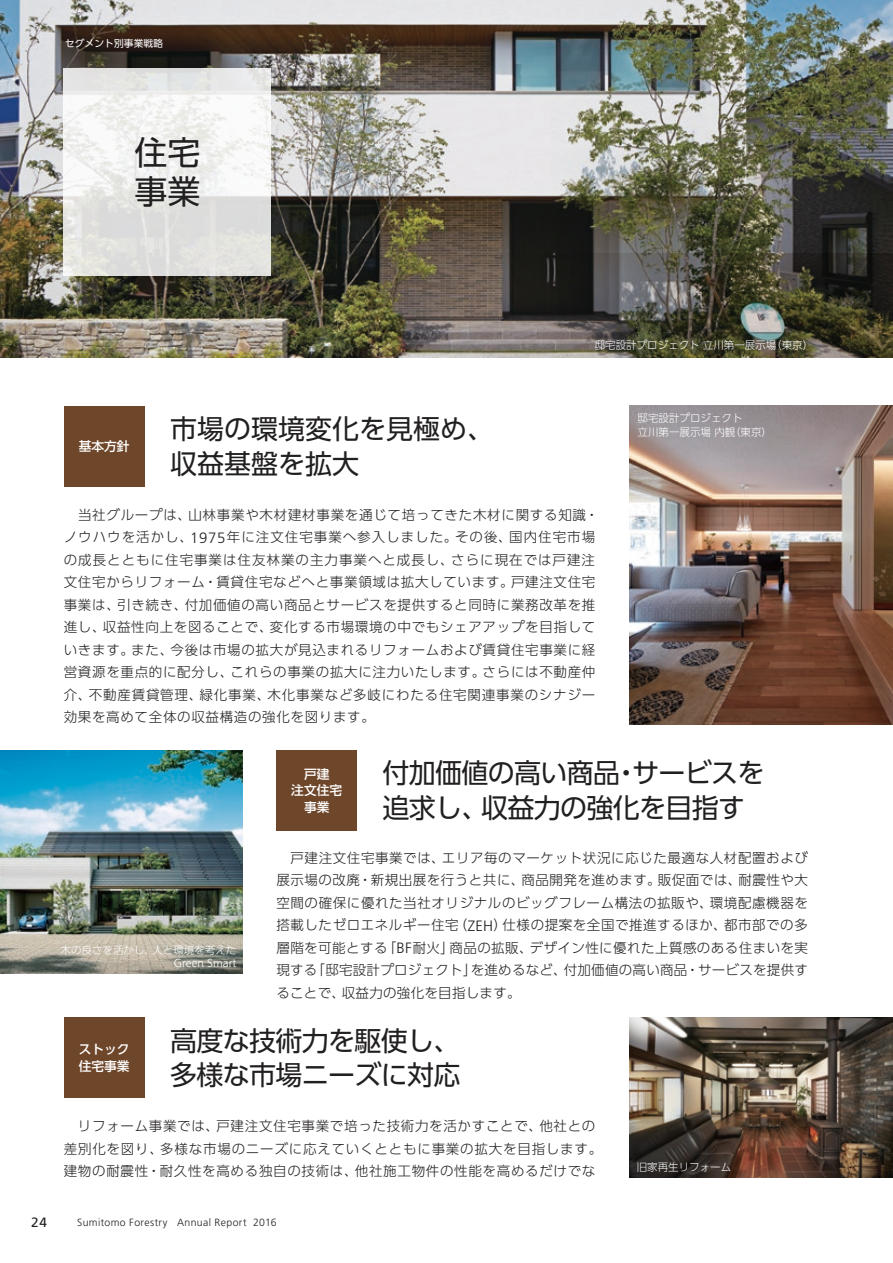
<style>
.page{position:relative;width:893px;height:1263px;background:#fff}
.page>*{position:absolute;margin:0;border:0;box-sizing:border-box;transform-origin:0 0}
.t1{font:33px/39px "UD Shin Go Pr 6 N";color:#221f20}
.t2{font:27px/34.5px "UD Shin Go Pr 6 N";letter-spacing:-.025em;color:#221f20}
.t3{font:27px/34.5px "UD Shin Go Pr 6 N";color:#221f20}
.t4{font:300 13.5px/22.5px "UD Shin Go Pr 6 N";letter-spacing:.05em;color:#221f20}
.t5{font:13.5px "Frutiger LT Std";color:#221f20}
.t6{font:500 12.75px/16.5px "UD Shin Go Pr 6 N";color:#fff}
.t7{font:300 11.7px "Frutiger LT Std";color:#fff}
.t8{font:300 10.5px/13.5px "UD Shin Go Pr 6 N";color:#fff}
.t9{font:300 10.5px "Frutiger LT Std";letter-spacing:.035em;color:#221f20}
.t10{font:9.75px "UD Shin Go Pr 6 N";letter-spacing:.01em;color:#fff}
.s1{font-family:"Frutiger LT Std";font-size:15px}
</style>
<div class="page">
<img style="left:0;top:0;width:893px;height:358px">
<img style="left:0;top:750px;width:242px;height:224px">
<img style="left:629px;top:1017px;width:264px;height:161px">
<img style="left:629px;top:406px;width:264px;height:318px">
<svg style="left:64px;top:68px;width:207px;height:207px"></svg>
<div style="left:64px;top:406px;width:81px;height:81px;background:#6e462a"></div>
<div style="left:64px;top:1017px;width:81px;height:81px;background:#6e462a"></div>
<div style="left:276px;top:750px;width:81px;height:81px;background:#6e462a"></div>
<p class="t10" style="left:65px;top:35px;width:100px">セグメント別事業戦略</p>
<h1 class="t1" style="left:134px;top:132px;width:68px">住宅事業</h1>
<p class="t6" style="left:79px;top:438px;width:52px">基本方針</p>
<h2 class="t3" style="left:170px;top:411px;width:325px">市場の環境変化を見極め、収益基盤を拡大</h2>
<p class="t8" style="left:595px;top:338px;width:220px">邸宅設計プロジェクト立川第一展示場（東京）</p>
<p class="t8" style="left:638px;top:411px;width:136px">邸宅設計プロジェクト<br>立川第一展示場内観（東京）</p>
<p class="t4" style="left:64px;top:503px;width:536px">　当社グループは、山林事業や木材建材事業を通じて培ってきた木材に関する知識・ノウハウを活かし、<span class="s1">1975</span>年に注文住宅事業へ参入しました。その後、国内住宅市場の成長とともに住宅事業は住友林業の主力事業へと成長し、さらに現在では戸建注文住宅からリフォーム・賃貸住宅などへと事業領域は拡大しています。戸建注文住宅事業は、引き続き、付加価値の高い商品とサービスを提供すると同時に業務改革を推進し、収益性向上を図ることで、変化する市場環境の中でもシェアアップを目指していきます。また、今後は市場の拡大が見込まれるリフォームおよび賃貸住宅事業に経営資源を重点的に配分し、これらの事業の拡大に注力いたします。さらには不動産仲介、不動産賃貸管理、緑化事業、木化事業など多岐にわたる住宅関連事業のシナジー効果を高めて全体の収益構造の強化を図ります。</p>
<p class="t8" style="left:61px;top:942px;width:177px">木の良さを活かし、人と環境を考えた</p>
<p class="t7" style="left:174px;top:957px;width:64px">Green Smart</p>
<p class="t6" style="left:291px;top:765px;width:52px;text-align:center">戸建<br>注文住宅事業</p>
<h2 class="t2" style="left:382px;top:755px;width:384px">付加価値の高い商品・サービスを追求し、収益力の強化を目指す</h2>
<p class="t4" style="left:276px;top:846px;width:533px;text-align:justify">　戸建注文住宅事業では、エリア毎のマーケット状況に応じた最適な人材配置および展示場の改廃・新規出展を行うと共に、商品開発を進めます。販促面では、耐震性や大空間の確保に優れた当社オリジナルのビッグフレーム構法の拡販や、環境配慮機器を搭載したゼロエネルギー住宅（<span class="s1">ZEH</span>）仕様の提案を全国で推進するほか、都市部での多層階を可能とする「<span class="s1">BF</span>耐火」商品の拡販、デザイン性に優れた上質感のある住まいを実現する「邸宅設計プロジェクト」を進めるなど、付加価値の高い商品・サービスを提供することで、収益力の強化を目指します。</p>
<p class="t6" style="left:79px;top:1041px;width:52px">ストック住宅事業</p>
<h2 class="t2" style="left:170px;top:1022px;width:292px">高度な技術力を駆使し、多様な市場ニーズに対応</h2>
<p class="t4" style="left:64px;top:1114px;width:540px">　リフォーム事業では、戸建注文住宅事業で培った技術力を活かすことで、他社との差別化を図り、多様な市場のニーズに応えていくとともに事業の拡大を目指します。建物の耐震性・耐久性を高める独自の技術は、他社施工物件の性能を高めるだけでな</p>
<p class="t5" style="left:31px;top:1214px;width:17px">24</p>
<p class="t9" style="left:77px;top:1216px;width:201px">Sumitomo Forestry Annual Report 2016</p>
<p class="t8" style="left:637px;top:1160px;width:96px">旧家再生リフォーム</p>
</div>
